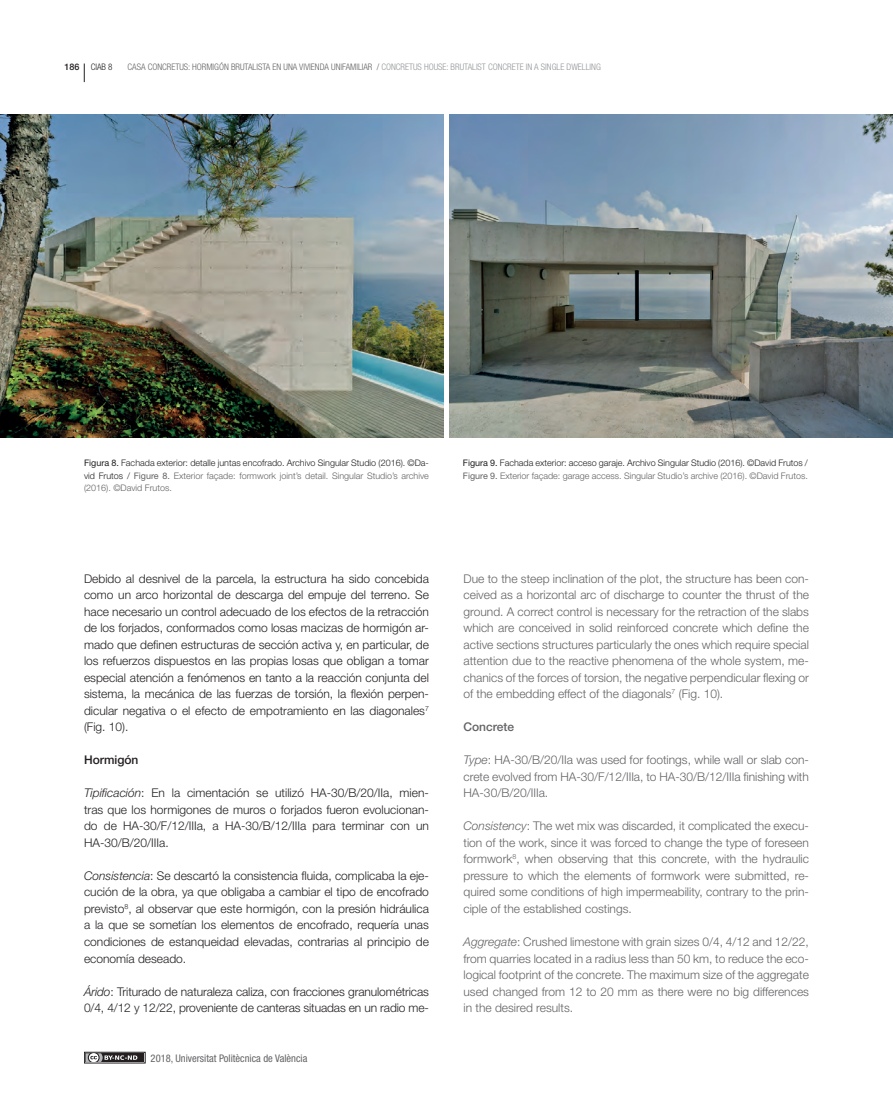
<style>
.page{position:relative;width:893px;height:1106px;background:#fff}
.page>*{position:absolute;margin:0;border:0;box-sizing:border-box;transform-origin:0 0}
.t1{font:300 12px/16.5px "Helvetica Neue LT Std";color:#636366;text-align:justify}
.t2{font:300 12px/16.5px "Helvetica Neue LT Std";color:#231f20;text-align:justify}
.t3{font:500 12px "Helvetica Neue LT Std";color:#636366}
.t4{font:500 12px "Helvetica Neue LT Std";color:#231f20}
.t5{font:condensed 10.5px "Helvetica Neue LT Std";color:#636366}
.t6{font:300 9px/12.8px "Helvetica Neue LT Std";color:#231f20;text-align:justify}
.t7{font:300 9px/12.8px "Helvetica Neue LT Std";color:#636366}
.t8{font:300 condensed 9px "Helvetica Neue LT Std";color:#636366}
.t9{font:300 condensed 9px "Helvetica Neue LT Std";color:#939598}
.t10{font:300 condensed 9px "Helvetica Neue LT Std";color:#231f20}
.s1{font-weight:500;font-stretch:normal}
.s2{color:#636366}
.s3{font-weight:400}
.s4{font-weight:400;color:#636366}
.s5{font-weight:400;color:#231f20}
.s6{color:#231f20}
.s7{font-style:italic}
</style>
<div class="page">
<svg style="left:84px;top:64px;width:1px;height:18px"></svg>
<div style="left:84px;top:1051px;width:62px;height:12px;border:1px solid #231f20"></div>
<div style="left:86px;top:1053px;width:58px;height:8px;background:#231f20"></div>
<svg style="left:86px;top:1053px;width:51px;height:8px"></svg>
<img style="left:0;top:115px;width:443px;height:322px">
<img style="left:450px;top:115px;width:443px;height:322px">
<p class="t10" style="left:65px;top:62px;width:50px"><span class="s1">186</span> CIAB 8</p>
<p class="t8" style="left:128px;top:62px;width:31px">CASA CONCRETUS</p>
<p class="t8" style="left:188px;top:62px;width:10px">: HORMIG</p>
<p class="t8" style="left:219px;top:62px;width:17px">ÓN BRUTALISTA</p>
<p class="t8" style="left:273px;top:62px;width:32px">ENUNA VIVIENDA</p>
<p class="t8" style="left:331px;top:62px;width:3px">UNIFAMILIAR</p>
<p class="t9" style="left:377px;top:62px;width:226px"><span class="s2">/</span> CONCRETUS HOUSE: BRUTALIST CONCRETE IN A SINGLE DWELLING</p>
<p class="t6" style="left:84px;top:456px;width:346px"><span class="s3">Figura 8.</span> Fachada exterior: detalle juntas encofrado. Archivo Singular Studio (2016). ©Da&shy;vid Frutos / <span class="s4">Figure 8.</span> <span class="s2">Exterior façade: formwork joint’s detail. Singular Studio’s archive (2016). ©David Frutos.</span></p>
<p class="t7" style="left:463px;top:456px;width:346px"><span class="s5">Figura 9.</span> <span class="s6">Fachada exterior: acceso garaje. Archivo Singular Studio (2016). ©David Frutos /<br></span><span class="s3">Figure 9.</span> Exterior façade: garage access. Singular Studio’s archive (2016). ©David Frutos.</p>
<p class="t2" style="left:84px;top:570px;width:346px">Debido al desnivel de la parcela, la estructura ha sido concebida como un arco horizontal de descarga del empuje del terreno. Se hace necesario un control adecuado de los efectos de la retracción de los forjados, conformados como losas macizas de hormigón ar&shy;mado que definen estructuras de sección activa y, en particular, de los refuerzos dispuestos en las propias losas que obligan a tomar especial atención a fenómenos en tanto a la reacción conjunta del sistema, la mecánica de las fuerzas de torsión, la flexión perpen&shy;dicular negativa o el efecto de empotramiento en las diagonales<sup>7 </sup>(Fig. 10).</p>
<p class="t4" style="left:84px;top:753px;width:56px">Hormigón</p>
<p class="t2" style="left:84px;top:784px;width:346px"><span class="s7">Tipificación</span>: En la cimentación se utilizó HA-30/B/20/IIa, mien&shy;tras que los hormigones de muros o forjados fueron evolucionan&shy;do de HA-30/F/12/IIIa, a HA-30/B/12/IIIa para terminar con un HA-30/B/20/IIIa.</p>
<p class="t2" style="left:84px;top:867px;width:346px"><span class="s7">Consistencia</span>: Se descartó la consistencia fluida, complicaba la eje&shy;cución de la obra, ya que obligaba a cambiar el tipo de encofrado previsto<sup>8</sup>, al observar que este hormigón, con la presión hidráulica a la que se sometían los elementos de encofrado, requería unas condiciones de estanqueidad elevadas, contrarias al principio de economía deseado.</p>
<p class="t2" style="left:84px;top:982px;width:346px"><span class="s7">Árido</span>: Triturado de naturaleza caliza, con fracciones granulométricas<br>0/4, 4/12 y 12/22, proveniente de canteras situadas en un radio me-</p>
<p class="t5" style="left:151px;top:1051px;width:158px">2018, Universitat Politècnica de València</p>
<p class="t1" style="left:463px;top:570px;width:347px">Due to the steep inclination of the plot, the structure has been con&shy;ceived as a horizontal arc of discharge to counter the thrust of the ground. A correct control is necessary for the retraction of the slabs which are conceived in solid reinforced concrete which define the active sections structures particularly the ones which require special attention due to the reactive phenomena of the whole system, me&shy;chanics of the forces of torsion, the negative perpendicular flexing or of the embedding effect of the diagonals<sup>7</sup> (Fig. 10).</p>
<p class="t3" style="left:463px;top:720px;width:52px">Concrete</p>
<p class="t1" style="left:463px;top:751px;width:347px"><span class="s7">Type</span>: HA-30/B/20/IIa was used for footings, while wall or slab con&shy;crete evolved from HA-30/F/12/IIIa, to HA-30/B/12/IIIa finishing with HA-30/B/20/IIIa.</p>
<p class="t1" style="left:463px;top:817px;width:347px"><span class="s7">Consistency</span>: The wet mix was discarded, it complicated the execu&shy;tion of the work, since it was forced to change the type of foreseen formwork<sup>8</sup>, when observing that this concrete, with the hydraulic pressure to which the elements of formwork were submitted, re&shy;quired some conditions of high impermeability, contrary to the prin&shy;ciple of the established costings.</p>
<p class="t1" style="left:463px;top:933px;width:347px"><span class="s7">Aggregate</span>: Crushed limestone with grain sizes 0/4, 4/12 and 12/22, from quarries located in a radius less than 50 km, to reduce the eco&shy;logical footprint of the concrete. The maximum size of the aggregate used changed from 12 to 20 mm as there were no big differences in the desired results.</p>
</div>
